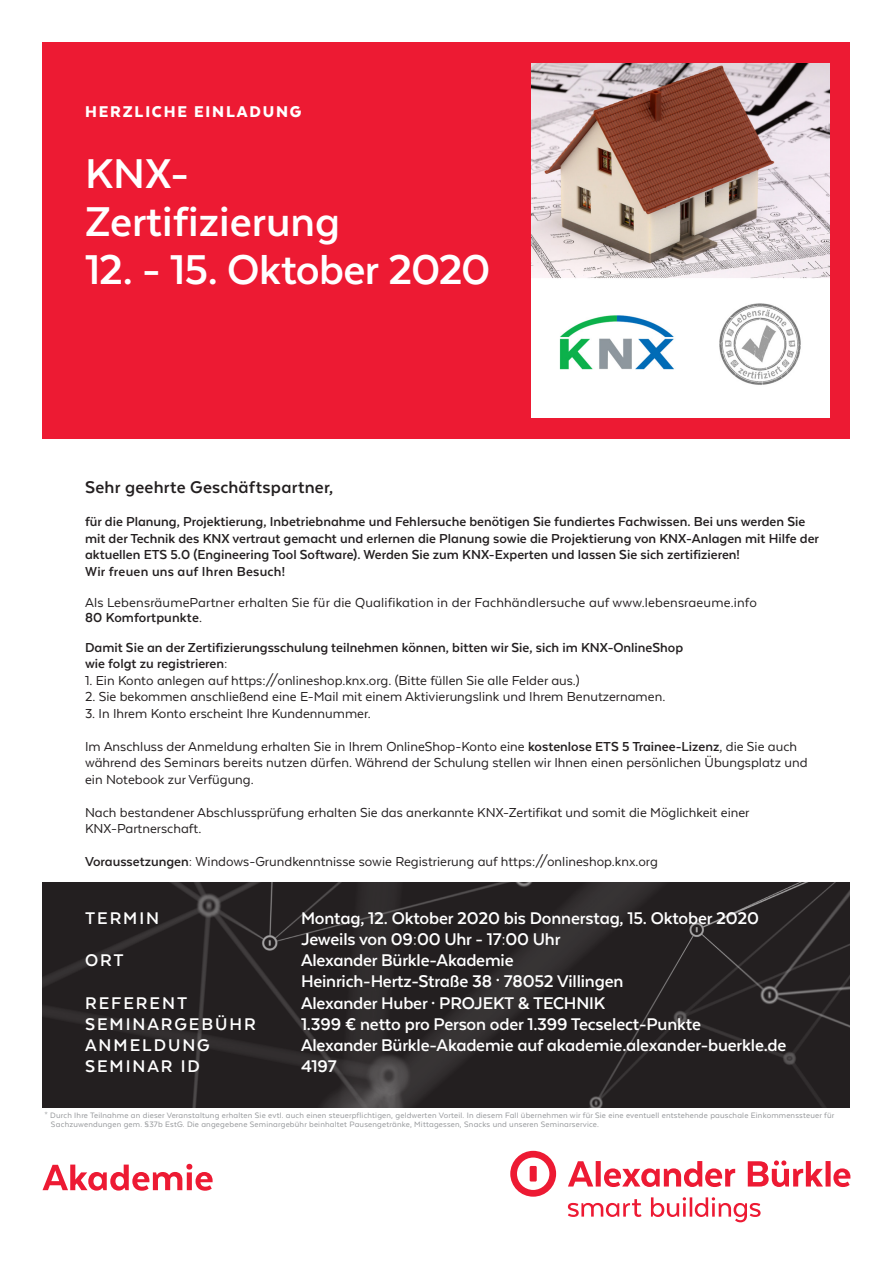
<style>
.page{position:relative;width:893px;height:1263px;background:#fff}
.page>*{position:absolute;margin:0;border:0;box-sizing:border-box;transform-origin:0 0}
.t1{font:700 48px "Texta Alt";color:#fff}
.t2{font:700 19.5px/21px "Texta Alt";letter-spacing:-.01em;color:#fff}
.t3{font:700 19.5px "Texta Alt";letter-spacing:.1em;color:#fff}
.t4{font:700 19.5px "Texta Alt";letter-spacing:.01em;color:#231f20}
.t5{font:900 18px "Texta Alt";letter-spacing:.1em;color:#fff}
.t6{font:15px/16.5px "Texta Alt";color:#231f20}
.t7{font:700 15px/16.5px "Texta Alt";color:#231f20}
.t8{font:9px/9px "Texta Alt";letter-spacing:.02em;color:#939598}
.s1{font-weight:400}
.s2{font-weight:700}
</style>
<div class="page">
<div style="left:43px;top:43px;width:807px;height:396px;background:#ed1a33"></div>
<svg style="left:43px;top:1164px;width:170px;height:27px"></svg>
<svg style="left:651px;top:1197px;width:110px;height:25px"></svg>
<svg style="left:568px;top:1199px;width:73px;height:18px"></svg>
<svg style="left:568px;top:1161px;width:167px;height:26px"></svg>
<svg style="left:748px;top:1160px;width:102px;height:27px"></svg>
<svg style="left:510px;top:1151px;width:46px;height:46px"></svg>
<img style="left:43px;top:882px;width:807px;height:226px">
<img style="left:531px;top:64px;width:298px;height:353px">
<p class="t5" style="left:85px;top:102px;width:218px">HERZLICHE EINLADUNG</p>
<p class="t1" style="left:85px;top:149px;width:106px">KNX-</p>
<p class="t1" style="left:85px;top:197px;width:257px">Zertifizierung</p>
<p class="t1" style="left:85px;top:245px;width:407px">12. - 15. Oktober 2020</p>
<p class="t4" style="left:85px;top:477px;width:250px">Sehr geehrte Geschäftspartner,</p>
<p class="t7" style="left:85px;top:513px;width:735px">für die Planung, Projektierung, Inbetriebnahme und Fehlersuche benötigen Sie fundiertes Fachwissen. Bei uns werden Sie mit der Technik des KNX vertraut gemacht und erlernen die Planung sowie die Projektierung von KNX-Anlagen mit Hilfe der aktuellen ETS 5.0 (Engineering Tool Software). Werden Sie zum KNX-Experten und lassen Sie sich zertifizieren!</p>
<p class="t7" style="left:85px;top:563px;width:202px">Wir freuen uns auf Ihren Besuch!</p>
<p class="t6" style="left:85px;top:594px;width:673px">Als LebensräumePartner erhalten Sie für die Qualifikation in der Fachhändlersuche auf www.lebensraeume.info</p>
<p class="t7" style="left:85px;top:609px;width:119px">80 Komfortpunkte<span class="s1">.</span></p>
<p class="t7" style="left:85px;top:639px;width:600px">Damit Sie an der Zertifizierungsschulung teilnehmen können, bitten wir Sie, sich im KNX-OnlineShop</p>
<p class="t7" style="left:85px;top:655px;width:144px">wie folgt zu registrieren:</p>
<p class="t6" style="left:85px;top:672px;width:496px">1. Ein Konto anlegen auf https://onlineshop.knx.org. (Bitte füllen Sie alle Felder aus.)</p>
<p class="t6" style="left:85px;top:688px;width:582px">2. Sie bekommen anschließend eine E-Mail mit einem Aktivierungslink und Ihrem Benutzernamen.</p>
<p class="t6" style="left:85px;top:705px;width:287px">3. In Ihrem Konto erscheint Ihre Kundennummer.</p>
<p class="t6" style="left:85px;top:738px;width:724px">Im Anschluss der Anmeldung erhalten Sie in Ihrem OnlineShop-Konto eine <span class="s2">kostenlose ETS 5 Trainee-Lizenz</span>, die Sie auch während des Seminars bereits nutzen dürfen. Während der Schulung stellen wir Ihnen einen persönlichen Übungsplatz und</p>
<p class="t6" style="left:85px;top:771px;width:170px">ein Notebook zur Verfügung.</p>
<p class="t6" style="left:85px;top:804px;width:666px">Nach bestandener Abschlussprüfung erhalten Sie das anerkannte KNX-Zertifikat und somit die Möglichkeit einer</p>
<p class="t6" style="left:85px;top:820px;width:118px">KNX-Partnerschaft.</p>
<p class="t6" style="left:85px;top:853px;width:574px"><span class="s2">Voraussetzungen:</span> Windows-Grundkenntnisse sowie Registrierung auf https://onlineshop.knx.org</p>
<p class="t2" style="left:85px;top:907px;width:76px">TERMIN</p>
<p class="t2" style="left:301px;top:907px;width:459px">Montag, 12. Oktober 2020 bis Donnerstag, 15. Oktober 2020<br>Jeweils von 09:00 Uhr - 17:00 Uhr</p>
<p class="t2" style="left:85px;top:949px;width:40px">ORT</p>
<p class="t2" style="left:301px;top:949px;width:214px">Alexander Bürkle-Akademie</p>
<p class="t2" style="left:301px;top:970px;width:324px">Heinrich-Hertz-Straße 38 · 78052 Villingen</p>
<p class="t3" style="left:85px;top:993px;width:104px">REFERENT</p>
<p class="t2" style="left:301px;top:992px;width:306px">Alexander Huber · PROJEKT &amp; TECHNIK</p>
<p class="t3" style="left:85px;top:1014px;width:172px">SEMINARGEBÜHR</p>
<p class="t2" style="left:301px;top:1013px;width:401px">1.399 € netto pro Person oder 1.399 Tecselect-Punkte</p>
<p class="t3" style="left:85px;top:1035px;width:126px">ANMELDUNG</p>
<p class="t2" style="left:301px;top:1034px;width:487px">Alexander Bürkle-Akademie auf akademie.alexander-buerkle.de</p>
<p class="t3" style="left:85px;top:1056px;width:116px">SEMINAR ID</p>
<p class="t2" style="left:301px;top:1055px;width:37px">4197</p>
<p class="t8" style="left:51px;top:1111px;width:785px;text-indent:-7px">* Durch Ihre Teilnahme an dieser Veranstaltung erhalten Sie evtl. auch einen steuerpflichtigen, geldwerten Vorteil. In diesem Fall übernehmen wir für Sie eine eventuell entstehende pauschale Einkommenssteuer für<br>Sachzuwendungen gem. §37b EstG. Die angegebene Seminargebühr beinhaltet Pausengetränke, Mittagessen, Snacks und unseren Seminarservice.</p>
</div>
